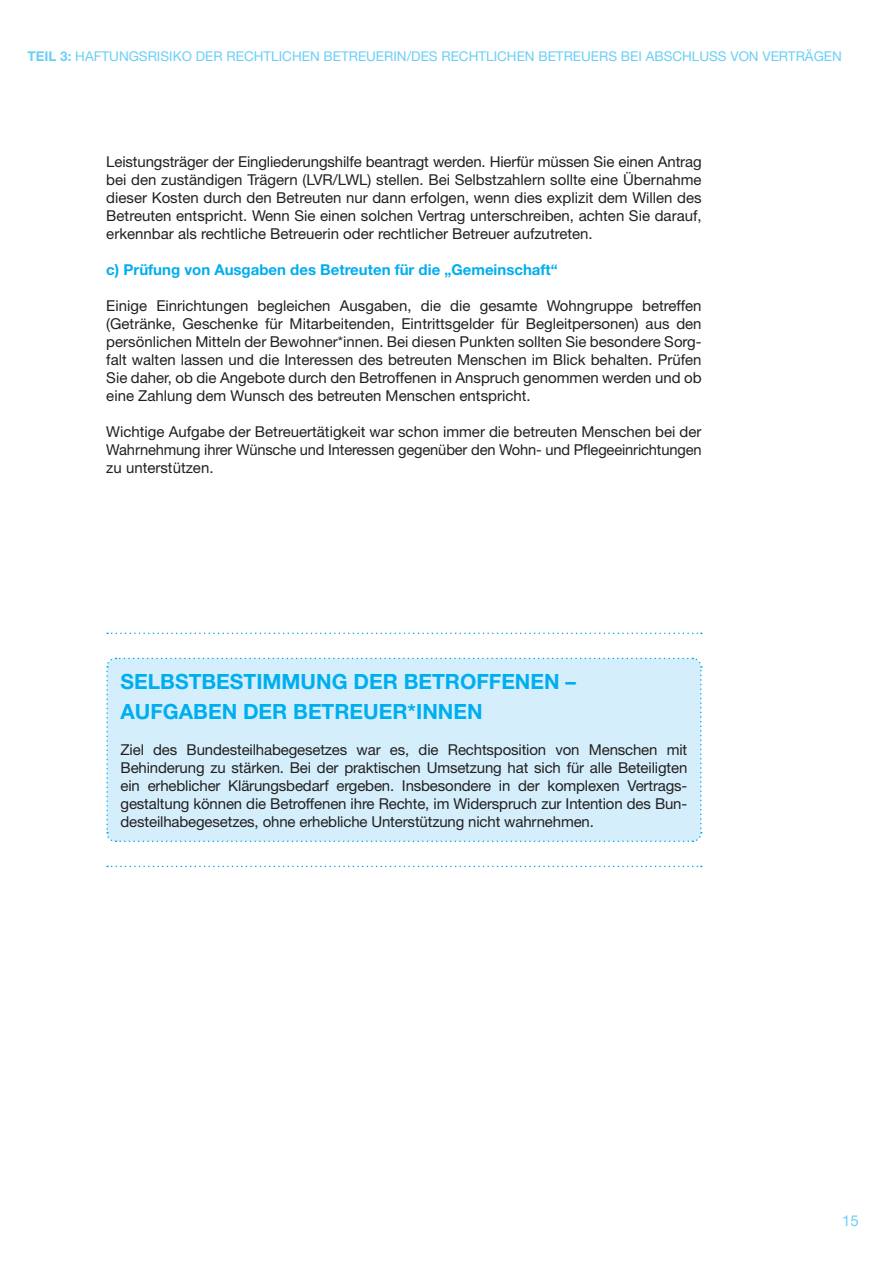
<style>
.page{position:relative;width:893px;height:1263px;background:#fff}
.page>*{position:absolute;margin:0;border:0;box-sizing:border-box;transform-origin:0 0}
.t1{font:700 21px/30px "Helvetica Neue LT Std";color:#00aeef}
.t2{font:15px/18px "Helvetica Neue LT Std";color:#231f20;text-align:justify}
.t3{font:700 15px "Helvetica Neue LT Std";color:#00aeef}
.t4{font:15px "Helvetica Neue LT Std";color:#6bcff6}
.t5{font:13.5px "Helvetica Neue LT Std";color:#6bcff6}
.s1{font-weight:700}
</style>
<div class="page">
<div style="left:106px;top:657px;width:596px;height:185px;background:#d4effb"></div>
<svg style="left:107px;top:632px;width:595px;height:2px"></svg>
<svg style="left:107px;top:866px;width:595px;height:1px"></svg>
<p class="t5" style="left:27px;top:48px;width:816px"><span class="s1">TEIL 3:</span> HAFTUNGSRISIKO DER RECHTLICHEN BETREUERIN/DES RECHTLICHEN BETREUERS BEI ABSCHLUSS VON VERTRÄGEN</p>
<p class="t2" style="left:106px;top:152px;width:597px">Leistungsträger der Eingliederungshilfe beantragt werden. Hierfür müssen Sie einen Antrag bei den zuständigen Trägern (LVR/LWL) stellen. Bei Selbstzahlern sollte eine Übernahme dieser Kosten durch den Betreuten nur dann erfolgen, wenn dies explizit dem Willen des Betreuten entspricht. Wenn Sie einen solchen Vertrag unterschreiben, achten Sie darauf, erkennbar als rechtliche Betreuerin oder rechtlicher Betreuer aufzutreten.</p>
<p class="t3" style="left:106px;top:260px;width:453px">c) Prüfung von Ausgaben des Betreuten für die „Gemeinschaft“</p>
<p class="t2" style="left:106px;top:296px;width:597px">Einige Einrichtungen begleichen Ausgaben, die die gesamte Wohngruppe betreffen (Getränke, Geschenke für Mitarbeitenden, Eintrittsgelder für Begleitpersonen) aus den persönlichen Mitteln der Bewohner*innen. Bei diesen Punkten sollten Sie besondere Sorg&shy;falt walten lassen und die Interessen des betreuten Menschen im Blick behalten. Prüfen Sie daher, ob die Angebote durch den Betroffenen in Anspruch genommen werden und ob eine Zahlung dem Wunsch des betreuten Menschen entspricht.</p>
<p class="t2" style="left:106px;top:422px;width:597px">Wichtige Aufgabe der Betreuertätigkeit war schon immer die betreuten Menschen bei der Wahrnehmung ihrer Wünsche und Interessen gegenüber den Wohn- und Pflegeeinrichtungen zu unterstützen.</p>
<h1 class="t1" style="left:121px;top:666px;width:457px">SELBSTBESTIMMUNG DER BETROFFENEN –<br>AUFGABEN DER BETREUER*INNEN</h1>
<p class="t2" style="left:121px;top:740px;width:568px">Ziel des Bundesteilhabegesetzes war es, die Rechtsposition von Menschen mit Behinderung zu stärken. Bei der praktischen Umsetzung hat sich für alle Beteiligten ein erheblicher Klärungsbedarf ergeben. Insbesondere in der komplexen Vertrags&shy;gestaltung können die Betroffenen ihre Rechte, im Widerspruch zur Intention des Bun&shy;desteilhabegesetzes, ohne erhebliche Unterstützung nicht wahrnehmen.</p>
<p class="t4" style="left:842px;top:1211px;width:18px">15</p>
</div>
